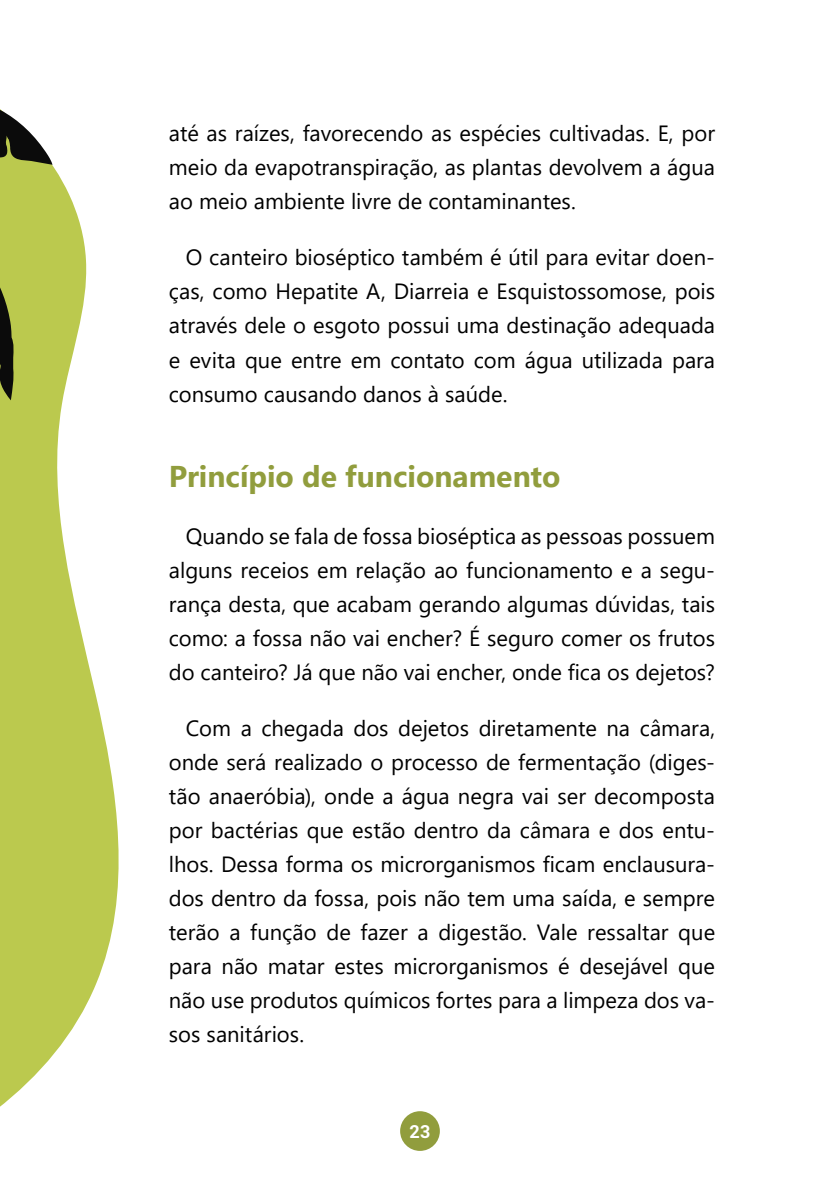
<style>
.page{position:relative;width:840px;height:1191px;background:#fff}
.page>*{position:absolute;margin:0;border:0;box-sizing:border-box;transform-origin:0 0}
.t1{font:700 30px "Segoe UI";color:#919d3d}
.t2{font:22px/34px "Segoe UI";color:#000;text-align:justify}
.t3{font:700 18px "Roboto";color:#fff}
</style>
<div class="page">
<div style="left:400px;top:1111px;width:39px;height:39px;background:#919d3d;border-radius:50%"></div>
<svg style="left:0;top:163px;width:119px;height:944px;fill:#bbc94e"></svg>
<svg style="left:0;top:109px;width:52px;height:505px;background:#acb84e"></svg>
<p class="t2" style="left:169px;top:114px;width:547px">até as raízes, favorecendo as espécies cultivadas. E, por meio da evapotranspiração, as plantas devolvem a água ao meio ambiente livre de contaminantes.</p>
<p class="t2" style="left:169px;top:239px;width:547px;text-indent:17px">O canteiro bioséptico também é útil para evitar doen&shy;ças, como Hepatite A, Diarreia e Esquistossomose, pois através dele o esgoto possui uma destinação adequada e evita que entre em contato com água utilizada para consumo causando danos à saúde.</p>
<h1 class="t1" style="left:169px;top:448px;width:393px">Princípio de funcionamento</h1>
<p class="t2" style="left:169px;top:517px;width:547px;text-indent:17px">Quando se fala de fossa bioséptica as pessoas possuem alguns receios em relação ao funcionamento e a segu&shy;rança desta, que acabam gerando algumas dúvidas, tais como: a fossa não vai encher? É seguro comer os frutos do canteiro? Já que não vai encher, onde fica os dejetos?</p>
<p class="t2" style="left:169px;top:709px;width:547px;text-indent:17px">Com a chegada dos dejetos diretamente na câmara, onde será realizado o processo de fermentação (diges&shy;tão anaeróbia), onde a água negra vai ser decomposta por bactérias que estão dentro da câmara e dos entu&shy;lhos. Dessa forma os microrganismos ficam enclausura&shy;dos dentro da fossa, pois não tem uma saída, e sempre terão a função de fazer a digestão. Vale ressaltar que para não matar estes microrganismos é desejável que não use produtos químicos fortes para a limpeza dos va&shy;sos sanitários.</p>
<p class="t3" style="left:409px;top:1118px;width:22px">23</p>
</div>
